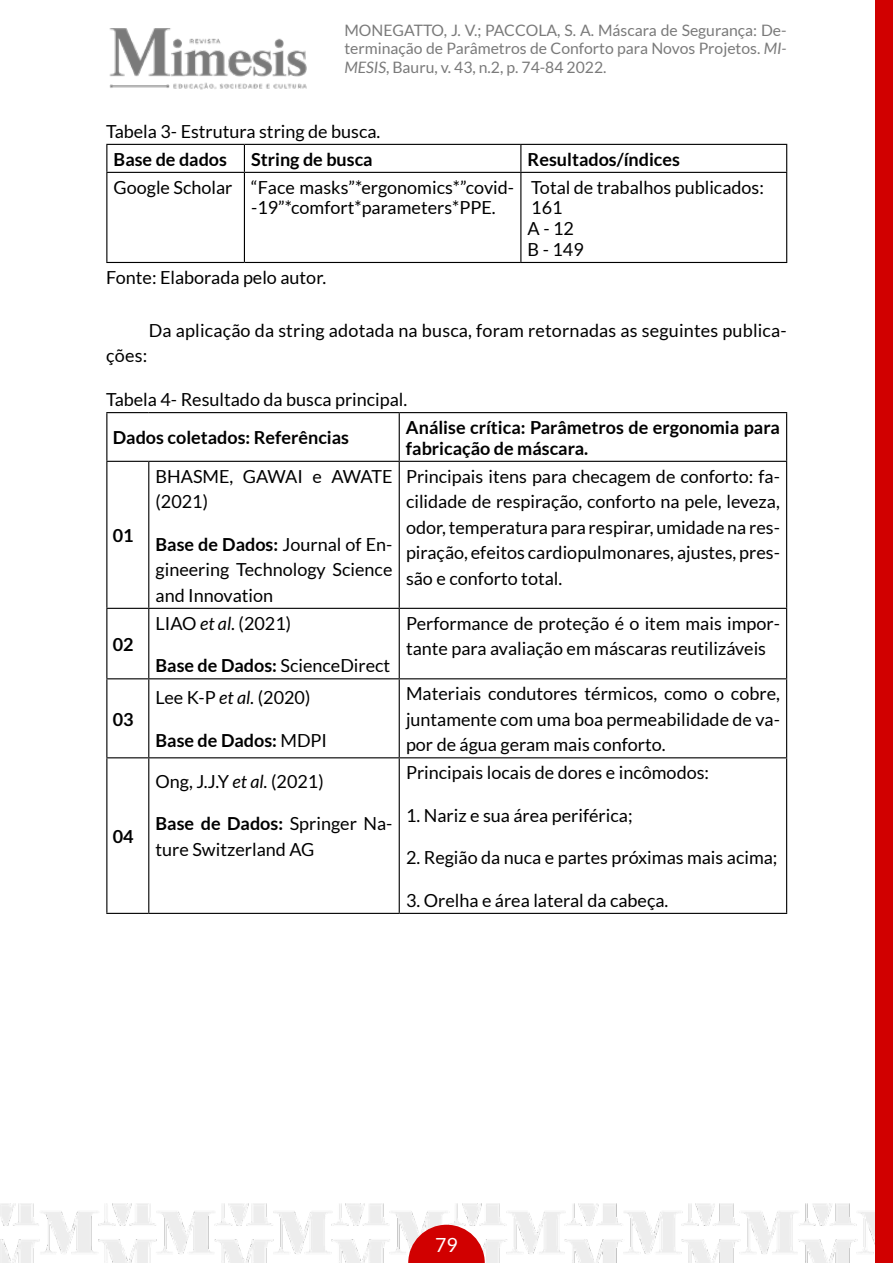
<style>
.page{position:relative;width:893px;height:1263px;background:#fff}
.page>*{position:absolute;margin:0;border:0;box-sizing:border-box;transform-origin:0 0}
.t1{font:19.5px "Lato";color:#fff}
.t2{font:18px/25.5px "Lato";color:#000}
.t3{font:700 18px/20.7px "Lato";color:#000}
.t4{font:15.75px/18.9px "Lato";color:#7a7a7a;text-align:justify}
.s1{font-style:italic}
.s2{font-weight:700}
.s3{font-weight:400}
</style>
<div class="page">
<img style="left:0;top:1203px;width:876px;height:60px">
<img style="left:109px;top:28px;width:198px;height:62px">
<div style="left:876px;top:0;width:17px;height:1263px;background:#d10000"></div>
<svg style="left:408px;top:1225px;width:77px;height:38px;background:#d93535"></svg>
<hr style="left:106px;top:144px;width:138px;height:1px;background:#000">
<hr style="left:244px;top:144px;width:277px;height:1px;background:#000">
<hr style="left:521px;top:144px;width:266px;height:1px;background:#000">
<hr style="left:106px;top:172px;width:138px;height:1px;background:#000">
<hr style="left:244px;top:172px;width:277px;height:1px;background:#000">
<hr style="left:521px;top:172px;width:266px;height:1px;background:#000">
<hr style="left:106px;top:262px;width:138px;height:1px;background:#000">
<hr style="left:244px;top:262px;width:277px;height:1px;background:#000">
<hr style="left:521px;top:262px;width:266px;height:1px;background:#000">
<svg style="left:106px;top:145px;width:1px;height:27px"></svg>
<hr style="left:106px;top:173px;width:1px;height:89px;background:#000">
<svg style="left:244px;top:145px;width:1px;height:27px"></svg>
<svg style="left:520px;top:145px;width:1px;height:27px"></svg>
<svg style="left:786px;top:145px;width:1px;height:27px"></svg>
<hr style="left:244px;top:173px;width:1px;height:89px;background:#000">
<hr style="left:520px;top:173px;width:1px;height:89px;background:#000">
<hr style="left:786px;top:173px;width:1px;height:89px;background:#000">
<hr style="left:106px;top:413px;width:1px;height:48px;background:#000">
<hr style="left:106px;top:412px;width:43px;height:1px;background:#000">
<hr style="left:149px;top:412px;width:250px;height:1px;background:#000">
<hr style="left:399px;top:413px;width:1px;height:48px;background:#000">
<hr style="left:399px;top:412px;width:388px;height:1px;background:#000">
<hr style="left:786px;top:413px;width:1px;height:48px;background:#000">
<hr style="left:106px;top:461px;width:43px;height:1px;background:#000">
<hr style="left:149px;top:461px;width:250px;height:1px;background:#000">
<hr style="left:399px;top:461px;width:388px;height:1px;background:#000">
<hr style="left:106px;top:608px;width:43px;height:1px;background:#000">
<hr style="left:149px;top:608px;width:250px;height:1px;background:#000">
<hr style="left:399px;top:608px;width:388px;height:1px;background:#000">
<hr style="left:106px;top:678px;width:43px;height:1px;background:#000">
<hr style="left:149px;top:678px;width:250px;height:1px;background:#000">
<hr style="left:399px;top:678px;width:388px;height:1px;background:#000">
<hr style="left:106px;top:757px;width:43px;height:1px;background:#000">
<hr style="left:149px;top:757px;width:250px;height:1px;background:#000">
<hr style="left:399px;top:757px;width:388px;height:1px;background:#000">
<hr style="left:106px;top:913px;width:43px;height:1px;background:#000">
<hr style="left:149px;top:913px;width:250px;height:1px;background:#000">
<hr style="left:399px;top:913px;width:388px;height:1px;background:#000">
<hr style="left:106px;top:462px;width:1px;height:146px;background:#000">
<hr style="left:106px;top:609px;width:1px;height:69px;background:#000">
<hr style="left:106px;top:679px;width:1px;height:78px;background:#000">
<hr style="left:106px;top:758px;width:1px;height:155px;background:#000">
<hr style="left:148px;top:462px;width:1px;height:146px;background:#000">
<hr style="left:399px;top:462px;width:1px;height:146px;background:#000">
<hr style="left:786px;top:462px;width:1px;height:146px;background:#000">
<hr style="left:148px;top:609px;width:1px;height:69px;background:#000">
<hr style="left:399px;top:609px;width:1px;height:69px;background:#000">
<hr style="left:786px;top:609px;width:1px;height:69px;background:#000">
<hr style="left:148px;top:679px;width:1px;height:78px;background:#000">
<hr style="left:399px;top:679px;width:1px;height:78px;background:#000">
<hr style="left:786px;top:679px;width:1px;height:78px;background:#000">
<hr style="left:148px;top:758px;width:1px;height:155px;background:#000">
<hr style="left:399px;top:758px;width:1px;height:155px;background:#000">
<hr style="left:786px;top:758px;width:1px;height:155px;background:#000">
<p class="t4" style="left:344px;top:20px;width:444px">MONEGATTO, J. V.; PACCOLA, S. A. Máscara de Segurança: De&shy;terminação de Parâmetros de Conforto para Novos Projetos. <span class="s1">MI-MESIS</span>, Bauru, v. 43, n.2, p. 74-84 2022.</p>
<p class="t2" style="left:106px;top:118px;width:276px">Tabela 3- Estrutura string de busca.</p>
<p class="t3" style="left:114px;top:148px;width:115px">Base de dados</p>
<p class="t3" style="left:251px;top:148px;width:123px">String de busca</p>
<p class="t3" style="left:528px;top:148px;width:154px">Resultados/índices</p>
<p class="t2" style="left:251px;top:177px;width:264px;line-height:20.7px;text-indent:-138px">Google Scholar “Face masks”*ergonomics*”covid--19”*comfort*parameters*PPE.</p>
<p class="t2" style="left:528px;top:177px;width:238px;line-height:20.7px">Total de trabalhos publicados:<br>161<br>A - 12<br>B - 149</p>
<p class="t2" style="left:106px;top:265px;width:221px">Fonte: Elaborada pelo autor.</p>
<p class="t2" style="left:149px;top:317px;width:639px">Da aplicação da string adotada na busca, foram retornadas as seguintes publica-</p>
<p class="t2" style="left:106px;top:343px;width:42px">ções:</p>
<p class="t2" style="left:106px;top:387px;width:303px">Tabela 4- Resultado da busca principal.</p>
<p class="t3" style="left:113px;top:427px;width:238px">Dados coletados: Referências</p>
<p class="t3" style="left:406px;top:417px;width:375px">Análise crítica: Parâmetros de ergonomia para fabricação de máscara.</p>
<p class="t3" style="left:113px;top:525px;width:22px">01</p>
<p class="t3" style="left:113px;top:634px;width:22px">02</p>
<p class="t3" style="left:113px;top:708px;width:22px">03</p>
<p class="t3" style="left:113px;top:826px;width:22px">04</p>
<p class="t2" style="left:156px;top:463px;width:238px">BHASME, GAWAI e AWATE (2021)</p>
<p class="t2" style="left:156px;top:531px;width:238px;text-align:justify"><span class="s2">Base de Dados:</span> Journal of En&shy;gineering Technology Science and Innovation</p>
<p class="t2" style="left:156px;top:610px;width:137px">LIAO <span class="s1">et al.</span> (2021)</p>
<p class="t2" style="left:156px;top:653px;width:236px"><span class="s2">Base de Dados:</span> ScienceDirect</p>
<p class="t2" style="left:156px;top:685px;width:156px">Lee K-P <span class="s1">et al.</span> (2020)</p>
<p class="t3" style="left:156px;top:730px;width:173px">Base de Dados: <span class="s3">MDPI</span></p>
<p class="t2" style="left:156px;top:768px;width:170px">Ong, J.J.Y <span class="s1">et al.</span> (2021)</p>
<p class="t2" style="left:156px;top:811px;width:238px"><span class="s2">Base de Dados:</span> Springer Na&shy;ture Switzerland AG</p>
<p class="t2" style="left:406px;top:463px;width:375px;text-align:justify">Principais itens para checagem de conforto: fa&shy;cilidade de respiração, conforto na pele, leveza, odor, temperatura para respirar, umidade na res&shy;piração, efeitos cardiopulmonares, ajustes, pres&shy;são e conforto total.</p>
<p class="t2" style="left:406px;top:610px;width:375px">Performance de proteção é o item mais impor&shy;tante para avaliação em máscaras reutilizáveis</p>
<p class="t2" style="left:406px;top:681px;width:375px;text-align:justify">Materiais condutores térmicos, como o cobre, juntamente com uma boa permeabilidade de va&shy;por de água geram mais conforto.</p>
<p class="t2" style="left:406px;top:760px;width:305px">Principais locais de dores e incômodos:</p>
<p class="t2" style="left:406px;top:802px;width:228px">1. Nariz e sua área periférica;</p>
<p class="t2" style="left:406px;top:845px;width:373px">2. Região da nuca e partes próximas mais acima;</p>
<p class="t2" style="left:406px;top:887px;width:264px">3. Orelha e área lateral da cabeça.</p>
<p class="t1" style="left:435px;top:1234px;width:24px">79</p>
</div>
